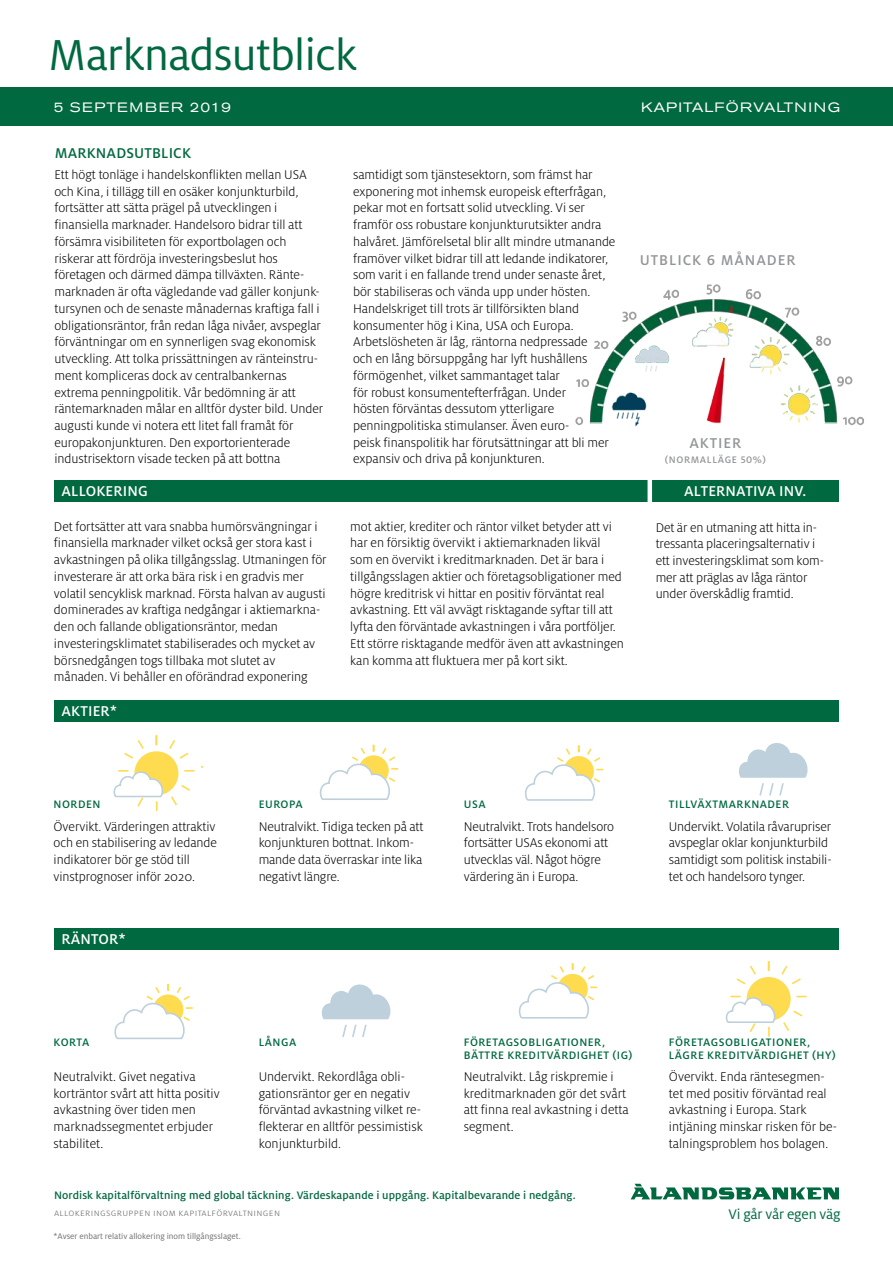
<style>
.page{position:relative;width:893px;height:1263px;background:#fff}
.page>*{position:absolute;margin:0;border:0;box-sizing:border-box;transform-origin:0 0}
.t1{font:48px "Milo OT";letter-spacing:-.015em;color:#006940}
.t2{font:500 15.75px "Milo OT";letter-spacing:.01em;color:#fff}
.t3{font:500 15.75px "Milo OT";letter-spacing:.06em;color:#939598}
.t4{font:500 15.75px "Milo OT";letter-spacing:.01em;color:#006940}
.t5{font:15.3px "Milo OT";letter-spacing:-.01em;color:#006940}
.t6{font:300 13.95px/16.8px "Milo OT";letter-spacing:-.005em;color:#000}
.t7{font:expanded 13.5px "Akzidenz Grotesk BE";letter-spacing:.09em;color:#fff}
.t8{font:500 12px/13.5px "Milo OT";letter-spacing:.04em;color:#006940}
.t9{font:500 12px "Milo OT";letter-spacing:.01em;color:#006940}
.t10{font:300 10.5px "Milo OT";letter-spacing:.03em;color:#6d6e71}
.t11{font:500 10.5px "Milo OT";letter-spacing:.06em;color:#939598}
.t12{font:9px "Milo OT";color:#6d6e71}
</style>
<div class="page">
<div style="left:54px;top:700px;width:785px;height:22px;background:#006940"></div>
<div style="left:54px;top:480px;width:784px;height:22px;background:#006940"></div>
<div style="left:0;top:88px;width:893px;height:38px;background:#006940"></div>
<div style="left:54px;top:928px;width:784px;height:21px;background:#006940"></div>
<svg style="left:631px;top:1184px;width:208px;height:15px"></svg>
<div style="left:647px;top:478px;width:5px;height:27px;background:#fff"></div>
<svg style="left:739px;top:743px;width:69px;height:53px"></svg>
<svg style="left:518px;top:963px;width:80px;height:56px"></svg>
<svg style="left:114px;top:984px;width:79px;height:56px"></svg>
<svg style="left:321px;top:984px;width:70px;height:53px"></svg>
<svg style="left:725px;top:961px;width:82px;height:76px"></svg>
<svg style="left:525px;top:745px;width:79px;height:56px"></svg>
<svg style="left:319px;top:744px;width:80px;height:56px"></svg>
<img style="left:575px;top:284px;width:289px;height:143px">
<svg style="left:113px;top:735px;width:89px;height:76px"></svg>
<h1 class="t1" style="left:48px;top:27px;width:310px">Marknadsutblick</h1>
<p class="t7" style="left:54px;top:100px;width:179px">5 SEPTEMBER 2019</p>
<p class="t4" style="left:55px;top:143px;width:138px">MARKNADSUTBLICK</p>
<p class="t6" style="left:54px;top:166px;width:270px">Ett högt tonläge i handelskonflikten mellan USA och Kina, i tillägg till en osäker konjunkturbild, fortsätter att sätta prägel på utvecklingen i finansiella marknader. Handelsoro bidrar till att försämra visibiliteten för exportbolagen och riskerar att fördröja investeringsbeslut hos företagen och därmed dämpa tillväxten. Ränte&shy;marknaden är ofta vägledande vad gäller konjunk&shy;tursynen och de senaste månadernas kraftiga fall i obligationsräntor, från redan låga nivåer, avspeglar förväntningar om en synnerligen svag ekonomisk utveckling. Att tolka prissättningen av ränteinstru&shy;ment kompliceras dock av centralbankernas extrema penningpolitik. Vår bedömning är att räntemarknaden målar en alltför dyster bild. Under augusti kunde vi notera ett litet fall framåt för europakonjunkturen. Den exportorienterade industrisektorn visade tecken på att bottna</p>
<p class="t6" style="left:353px;top:166px;width:264px">samtidigt som tjänstesektorn, som främst har exponering mot inhemsk europeisk efterfrågan, pekar mot en fortsatt solid utveckling. Vi ser framför oss robustare konjunkturutsikter andra halvåret. Jämförelsetal blir allt mindre utmanande framöver vilket bidrar till att ledande indikatorer, som varit i en fallande trend under senaste året, bör stabiliseras och vända upp under hösten.<br>Handelskriget till trots är tillförsikten bland konsumenter hög i Kina, USA och Europa.<br>Arbetslösheten är låg, räntorna nedpressade<br>och en lång börsuppgång har lyft hushållens förmögenhet, vilket sammantaget talar<br>för robust konsumentefterfrågan. Under<br>hösten förväntas dessutom ytterligare penningpolitiska stimulanser. Även euro-<br>peisk finanspolitik har förutsättningar att bli mer expansiv och driva på konjunkturen.</p>
<p class="t2" style="left:62px;top:482px;width:88px">ALLOKERING</p>
<p class="t6" style="left:54px;top:518px;width:274px">Det fortsätter att vara snabba humörsvängningar i finansiella marknader vilket också ger stora kast i avkastningen på olika tillgångsslag. Utmaningen för investerare är att orka bära risk i en gradvis mer volatil sencyklisk marknad. Första halvan av augusti dominerades av kraftiga nedgångar i aktiemarkna&shy;den och fallande obligationsräntor, medan investeringsklimatet stabiliserades och mycket av börsnedgången togs tillbaka mot slutet av månaden. Vi behåller en oförändrad exponering</p>
<p class="t6" style="left:350px;top:518px;width:275px">mot aktier, krediter och räntor vilket betyder att vi har en försiktig övervikt i aktiemarknaden likväl som en övervikt i kreditmarknaden. Det är bara i tillgångsslagen aktier och företagsobligationer med högre kreditrisk vi hittar en positiv förväntat real avkastning. Ett väl avvägt risktagande syftar till att lyfta den förväntade avkastningen i våra portföljer.<br>Ett större risktagande medför även att avkastningen kan komma att fluktuera mer på kort sikt.</p>
<p class="t2" style="left:62px;top:702px;width:57px">AKTIER*</p>
<p class="t7" style="left:641px;top:100px;width:200px">KAPITALFÖRVALTNING</p>
<p class="t3" style="left:640px;top:250px;width:157px">UTBLICK 6 MÅNADER</p>
<p class="t3" style="left:689px;top:434px;width:53px">AKTIER</p>
<p class="t11" style="left:665px;top:453px;width:103px">(N ORMALLÄGE 50%)</p>
<p class="t2" style="left:684px;top:482px;width:124px">ALTERNATIVA INV.</p>
<p class="t6" style="left:656px;top:519px;width:170px">Det är en utmaning att hitta in&shy;tressanta placeringsalternativ i ett investeringsklimat som kom&shy;mer att präglas av låga räntor under överskådlig framtid.</p>
<p class="t8" style="left:54px;top:798px;width:48px">NORDEN</p>
<p class="t8" style="left:259px;top:798px;width:44px">EUROPA</p>
<p class="t8" style="left:464px;top:798px;width:22px">USA</p>
<p class="t6" style="left:54px;top:818px;width:165px">Övervikt. Värderingen attraktiv och en stabilisering av ledande indikatorer bör ge stöd till vinstprognoser inför 2020.</p>
<p class="t2" style="left:62px;top:929px;width:66px">RÄNTOR*</p>
<p class="t6" style="left:259px;top:818px;width:166px">Neutralvikt. Tidiga tecken på att konjunkturen bottnat. Inkom&shy;mande data överraskar inte lika negativt längre.</p>
<p class="t6" style="left:464px;top:818px;width:152px">Neutralvikt. Trots handelsoro fortsätter USAs ekonomi att utvecklas väl. Något högre värdering än i Europa.</p>
<p class="t8" style="left:669px;top:798px;width:122px">TILLVÄXTMARKNADER</p>
<p class="t6" style="left:669px;top:818px;width:164px">Undervikt. Volatila råvarupriser avspeglar oklar konjunkturbild samtidigt som politisk instabili&shy;tet och handelsoro tynger.</p>
<p class="t8" style="left:54px;top:1035px;width:36px">KORTA</p>
<p class="t8" style="left:259px;top:1035px;width:38px">LÅNGA</p>
<p class="t8" style="left:464px;top:1035px;width:170px">FÖRETAGSOBLIGATIONER,<br>BÄTTRE KREDITVÄRDIGHET (IG)</p>
<p class="t8" style="left:669px;top:1035px;width:168px">FÖRETAGSOBLIGATIONER,<br>LÄGRE KREDITVÄRDIGHET (HY)</p>
<p class="t6" style="left:54px;top:1068px;width:168px">Neutralvikt. Givet negativa korträntor svårt att hitta positiv avkastning över tiden men marknadssegmentet erbjuder stabilitet.</p>
<p class="t6" style="left:464px;top:1068px;width:167px">Neutralvikt. Låg riskpremie i kreditmarknaden gör det svårt att finna real avkastning i detta segment.</p>
<p class="t6" style="left:259px;top:1068px;width:166px">Undervikt. Rekordlåga obli&shy;gationsräntor ger en negativ förväntad avkastning vilket re&shy;flekterar en alltför pessimistisk konjunkturbild.</p>
<p class="t6" style="left:669px;top:1068px;width:170px">Övervikt. Enda räntesegmen&shy;tet med positiv förväntad real avkastning i Europa. Stark intjäning minskar risken för be&shy;talningsproblem hos bolagen.</p>
<p class="t9" style="left:54px;top:1188px;width:523px">N ORDISK KAPITALFÖRVALTNING MED GLOBAL TÄCKNING. VÄRDESKAPANDE I UPPGÅNG. KAPITALBEVARANDE I NEDGÅNG.</p>
<p class="t10" style="left:54px;top:1207px;width:228px">allokeringsgruppen inom kapitalförvaltningen</p>
<p class="t5" style="left:728px;top:1205px;width:114px">Vi går vår egen väg</p>
<p class="t12" style="left:54px;top:1231px;width:189px">*Avser enbart relativ allokering inom tillgångsslaget.</p>
</div>
